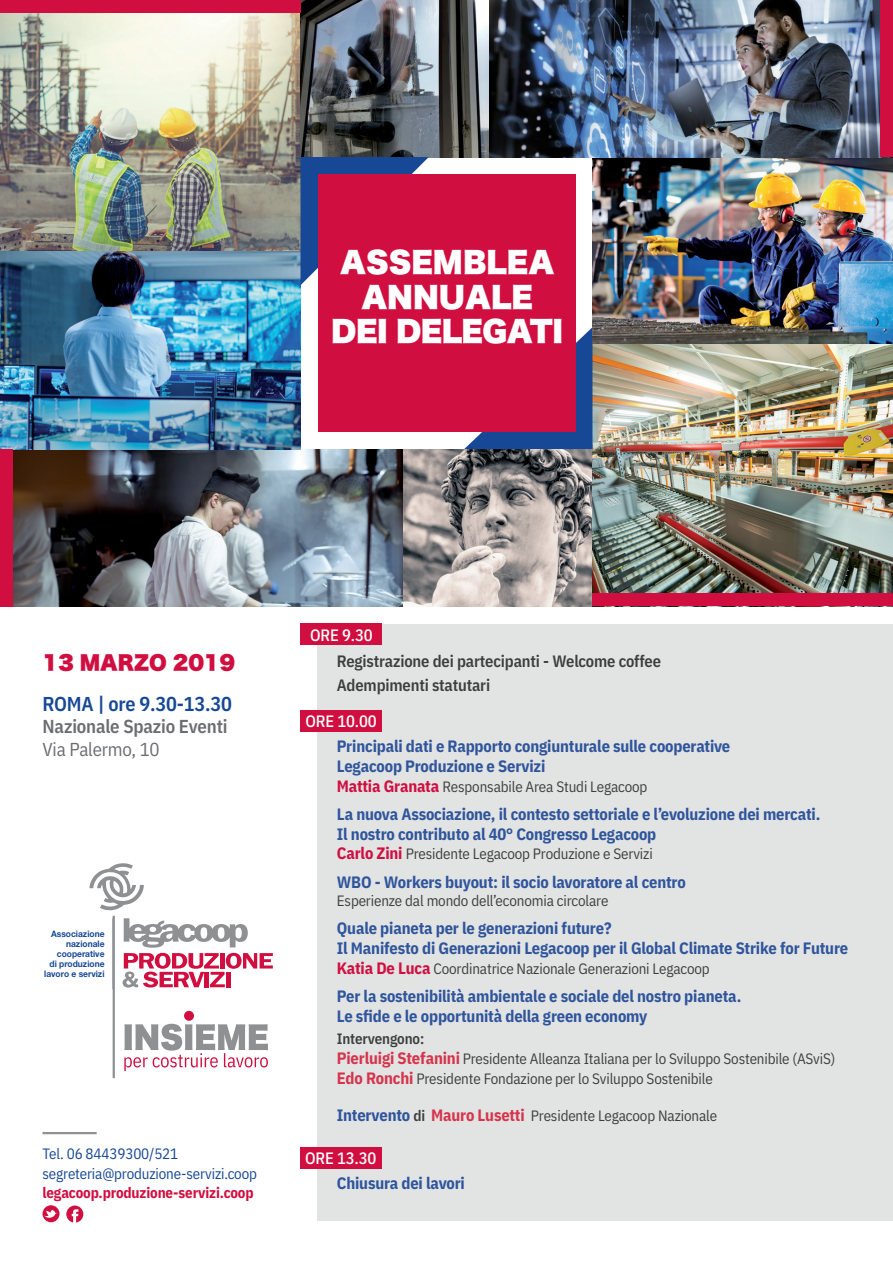
<style>
.page{position:relative;width:893px;height:1263px;background:#fff}
.page>*{position:absolute;margin:0;border:0;box-sizing:border-box;transform-origin:0 0}
.t1{font:28.5px/34.2px "Hiragino Sans W9";color:#fff;text-align:center}
.t2{font:600 20.1px "IBM Plex Sans Cond";letter-spacing:-.01em;color:#174895}
.t3{font:19.5px "Hiragino Sans W9";letter-spacing:-.01em;color:#d10e40}
.t4{font:600 18.75px "IBM Plex Sans Cond";letter-spacing:-.01em;color:#6c6d70}
.t5{font:18.75px "IBM Plex Sans Cond";letter-spacing:-.01em;color:#6c6d70}
.t6{font:700 16.5px/19.8px "IBM Plex Sans Cond";letter-spacing:-.01em;color:#2f559c}
.t7{font:600 16.5px/24px "IBM Plex Sans Cond";letter-spacing:-.01em;color:#3e3e3f}
.t8{font:500 16.5px "IBM Plex Sans Cond";letter-spacing:-.01em;color:#fff}
.t9{font:15px/19.8px "IBM Plex Sans Cond";letter-spacing:-.01em;color:#3e3e3f}
.t10{font:15px/19.5px "IBM Plex Sans Cond";letter-spacing:-.01em;color:#174895}
.t11{font:700 15px "IBM Plex Sans Cond";letter-spacing:-.01em;color:#d10e40}
.t12{font:700 9px/10.2px "Helvetica Neue";color:#174895;text-align:right;scale:.94 1}
.s1{font-weight:700;font-size:16.5px;color:#d10e40}
.s2{font-weight:600}
.s3{font-weight:700;font-size:16.5px;color:#d5344c}
.s4{font-weight:700;font-size:16.5px;color:#2f559c}
</style>
<div class="page">
<svg style="left:89px;top:863px;width:55px;height:48px"></svg>
<hr style="left:112px;top:918px;width:2px;height:71px;background:#8e9092">
<svg style="left:123px;top:918px;width:150px;height:69px"></svg>
<hr style="left:226px;top:972px;width:4px;height:15px;background:#d10e40">
<img style="left:13px;top:449px;width:390px;height:158px">
<svg style="left:403px;top:449px;width:189px;height:158px;background:#9c9593"></svg>
<img style="left:592px;top:157px;width:301px;height:450px">
<img style="left:0;top:12px;width:300px;height:437px">
<svg style="left:464px;top:327px;width:128px;height:122px;background:#2c539a"></svg>
<img style="left:300px;top:0;width:580px;height:157px">
<svg style="left:300px;top:157px;width:129px;height:128px;background:#28559c"></svg>
<div style="left:317px;top:174px;width:258px;height:258px;background:#d10e40"></div>
<div style="left:592px;top:594px;width:301px;height:12px;background:#d10e40"></div>
<div style="left:0;top:0;width:301px;height:12px;background:#d10e40"></div>
<div style="left:880px;top:0;width:13px;height:157px;background:#d10e40"></div>
<div style="left:0;top:449px;width:13px;height:158px;background:#d10e40"></div>
<div style="left:317px;top:624px;width:576px;height:596px;background:#e2e3e3"></div>
<hr style="left:113px;top:916px;width:2px;height:162px;background:#8e9092">
<div style="left:301px;top:624px;width:81px;height:21px;background:#d10e40"></div>
<div style="left:301px;top:1147px;width:81px;height:22px;background:#d10e40"></div>
<svg style="left:124px;top:1024px;width:144px;height:47px"></svg>
<div style="left:184px;top:1011px;width:10px;height:10px;background:#d10e40;border-radius:50%"></div>
<div style="left:300px;top:710px;width:82px;height:22px;background:#d10e40"></div>
<svg style="left:43px;top:1205px;width:17px;height:17px"></svg>
<svg style="left:66px;top:1205px;width:17px;height:17px"></svg>
<hr style="left:43px;top:1132px;width:54px;height:2px;background:#8e9092">
<h1 class="t1" style="left:331px;top:246px;width:233px">ASSEMBLEA<br>ANNUALE<br>DEI DELEGATI</h1>
<p class="t8" style="left:310px;top:622px;width:64px">ORE 9.30</p>
<p class="t3" style="left:43px;top:652px;width:194px">13 MARZO 2019</p>
<p class="t7" style="left:337px;top:648px;width:326px">Registrazione dei partecipanti - Welcome coffee<br>Adempimenti statutari</p>
<p class="t2" style="left:43px;top:688px;width:191px">ROMA | ore 9.30-13.30</p>
<p class="t4" style="left:43px;top:712px;width:187px">Nazionale Spazio Eventi</p>
<p class="t5" style="left:43px;top:735px;width:119px">Via Palermo, 10</p>
<p class="t8" style="left:305px;top:709px;width:73px">ORE 10.00</p>
<p class="t6" style="left:337px;top:735px;width:395px">Principali dati e Rapporto congiunturale sulle cooperative<br>Legacoop Produzione e Servizi</p>
<p class="t9" style="left:337px;top:775px;width:312px"><span class="s1">Mattia Granata</span> Responsabile Area Studi Legacoop</p>
<p class="t6" style="left:337px;top:803px;width:485px">La nuova Associazione, il contesto settoriale e l’evoluzione dei mercati.<br>Il nostro contributo al 40° Congresso Legacoop</p>
<p class="t9" style="left:337px;top:843px;width:317px"><span class="s1">Carlo Zini</span> Presidente Legacoop Produzione e Servizi</p>
<p class="t6" style="left:337px;top:871px;width:350px">WBO - Workers buyout: il socio lavoratore al centro</p>
<p class="t9" style="left:337px;top:889px;width:273px">Esperienze dal mondo dell’economia circolare</p>
<p class="t6" style="left:337px;top:917px;width:513px">Quale pianeta per le generazioni future?<br>Il Manifesto di Generazioni Legacoop per il Global Climate Strike for Future</p>
<p class="t9" style="left:337px;top:957px;width:374px"><span class="s1">Katia De Luca</span> Coordinatrice Nazionale Generazioni Legacoop</p>
<p class="t6" style="left:337px;top:985px;width:406px">Per la sostenibilità ambientale e sociale del nostro pianeta.<br>Le sfide e le opportunità della green economy</p>
<p class="t9" style="left:337px;top:1027px;width:500px"><span class="s2">Intervengono:<br></span><span class="s3">Pierluigi Stefanini</span> Presidente Alleanza Italiana per lo Sviluppo Sostenibile (ASviS)<br><span class="s3">Edo Ronchi</span> Presidente Fondazione per lo Sviluppo Sostenibile</p>
<p class="t9" style="left:337px;top:1105px;width:382px"><span class="s4">Intervento</span> <span class="s2">di</span> <span class="s3">Mauro Lusetti</span> Presidente Legacoop Nazionale</p>
<p class="t12" style="left:44px;top:929px;width:66px">Associazione nazionale cooperative<br>di produzione lavoro e servizi</p>
<p class="t10" style="left:43px;top:1143px;width:216px">Tel. 06 84439300/521 segreteria@produzione-servizi.coop</p>
<p class="t11" style="left:43px;top:1181px;width:213px">legacoop.produzione-servizi.coop</p>
<p class="t8" style="left:305px;top:1146px;width:73px">ORE 13.30</p>
<p class="t6" style="left:337px;top:1172px;width:130px">Chiusura dei lavori</p>
</div>
